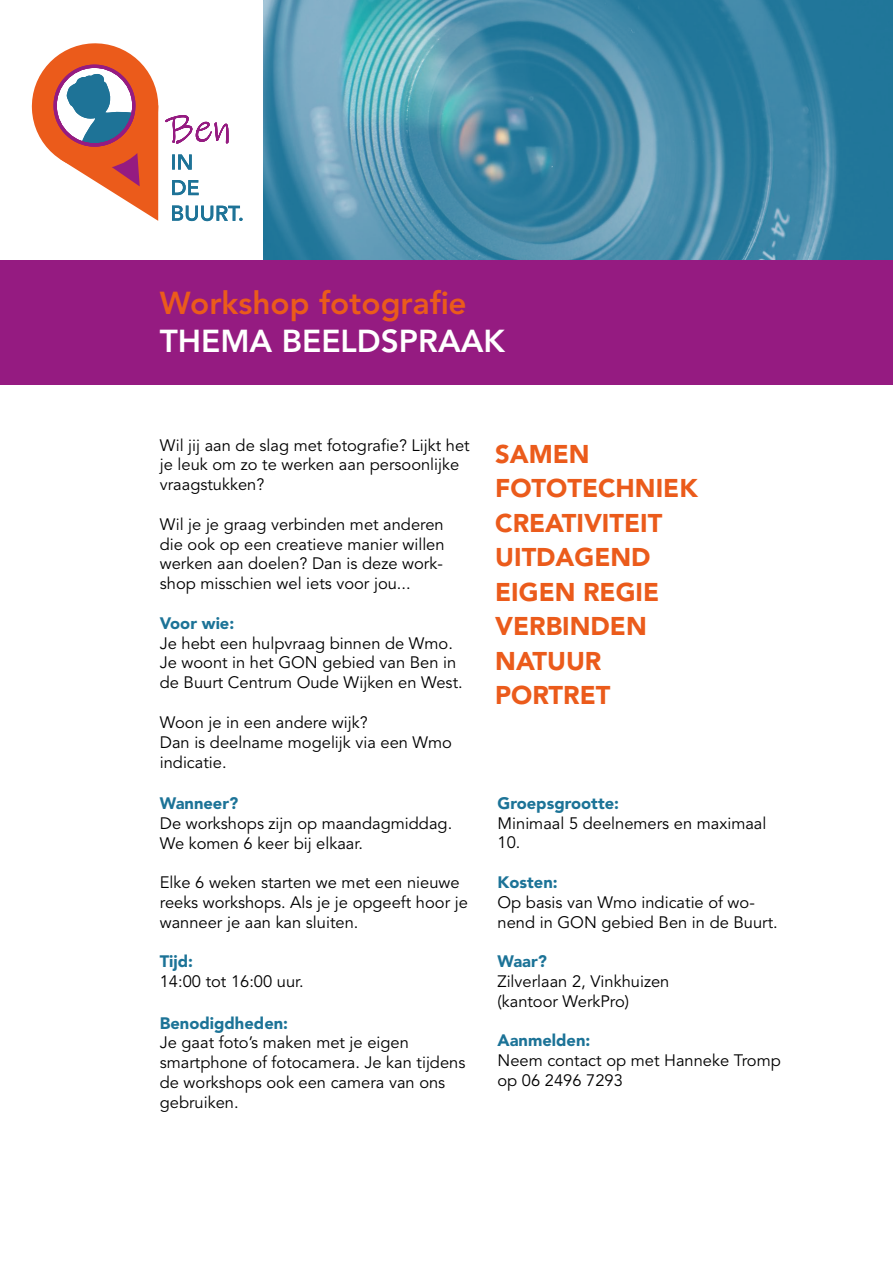
<style>
.page{position:relative;width:893px;height:1263px;background:#fff}
.page>*{position:absolute;margin:0;border:0;box-sizing:border-box;transform-origin:0 0}
.t1{font:800 31.5px "Avenir LT Std";color:#eb5b1b}
.t2{font:800 31.5px "Avenir LT Std";color:#fff}
.t3{font:900 25.5px/34.5px "Avenir LT Std";color:#eb5b1b}
.t4{font:16.5px/19.8px "Avenir LT Std";color:#000}
.t5{font:900 16.5px "Avenir LT Std";color:#1c7397}
</style>
<div class="page">
<img style="left:264px;top:0;width:629px;height:260px">
<svg style="left:32px;top:43px;width:211px;height:178px"></svg>
<div style="left:0;top:260px;width:893px;height:125px;background:#951b81"></div>
<h1 class="t1" style="left:160px;top:284px;width:308px">Workshop fotografie</h1>
<h1 class="t2" style="left:160px;top:322px;width:347px">THEMA BEELDSPRAAK</h1>
<p class="t4" style="left:160px;top:435px;width:311px">Wil jij aan de slag met fotografie? Lijkt het je leuk om zo te werken aan persoonlijke vraagstukken?</p>
<p class="t4" style="left:160px;top:515px;width:286px;text-align:justify">Wil je je graag verbinden met anderen die ook op een creatieve manier willen werken aan doelen? Dan is deze work&shy;shop misschien wel iets voor jou...</p>
<p class="t5" style="left:160px;top:613px;width:76px">Voor wie:</p>
<p class="t4" style="left:160px;top:633px;width:304px">Je hebt een hulpvraag binnen de Wmo.<br>Je woont in het GON gebied van Ben in de Buurt Centrum Oude Wijken en West.</p>
<p class="t4" style="left:160px;top:713px;width:294px">Woon je in een andere wijk?<br>Dan is deelname mogelijk via een Wmo indicatie.</p>
<p class="t5" style="left:160px;top:793px;width:80px">Wanneer?</p>
<p class="t4" style="left:160px;top:813px;width:294px">De workshops zijn op maandagmiddag.<br>We komen 6 keer bij elkaar.</p>
<p class="t4" style="left:160px;top:873px;width:310px">Elke 6 weken starten we met een nieuwe reeks workshops. Als je je opgeeft hoor je wanneer je aan kan sluiten.</p>
<p class="t5" style="left:160px;top:951px;width:35px">Tijd:</p>
<p class="t4" style="left:160px;top:972px;width:145px">14:00 tot 16:00 uur.</p>
<p class="t5" style="left:160px;top:1013px;width:130px">Benodigdheden:</p>
<p class="t4" style="left:160px;top:1033px;width:307px">Je gaat foto’s maken met je eigen smartphone of fotocamera. Je kan tijdens de workshops ook een camera van ons gebruiken.</p>
<h2 class="t3" style="left:495px;top:436px;width:204px">SAMEN<br>FOTOTECHNIEK<br>CREATIVITEIT<br>UITDAGEND<br>EIGEN REGIE<br>VERBINDEN<br>NATUUR<br>PORTRET</h2>
<p class="t5" style="left:497px;top:793px;width:123px">Groepsgrootte:</p>
<p class="t4" style="left:497px;top:813px;width:270px">Minimaal 5 deelnemers en maximaal<br>10.</p>
<p class="t5" style="left:497px;top:872px;width:62px">Kosten:</p>
<p class="t4" style="left:497px;top:893px;width:282px">Op basis van Wmo indicatie of wo&shy;nend in GON gebied Ben in de Buurt.</p>
<p class="t5" style="left:497px;top:951px;width:51px">Waar?</p>
<p class="t4" style="left:497px;top:972px;width:173px">Zilverlaan 2, Vinkhuizen (kantoor WerkPro)</p>
<p class="t5" style="left:497px;top:1031px;width:94px">Aanmelden:</p>
<p class="t4" style="left:497px;top:1051px;width:285px">Neem contact op met Hanneke Tromp op 06 2496 7293</p>
</div>
